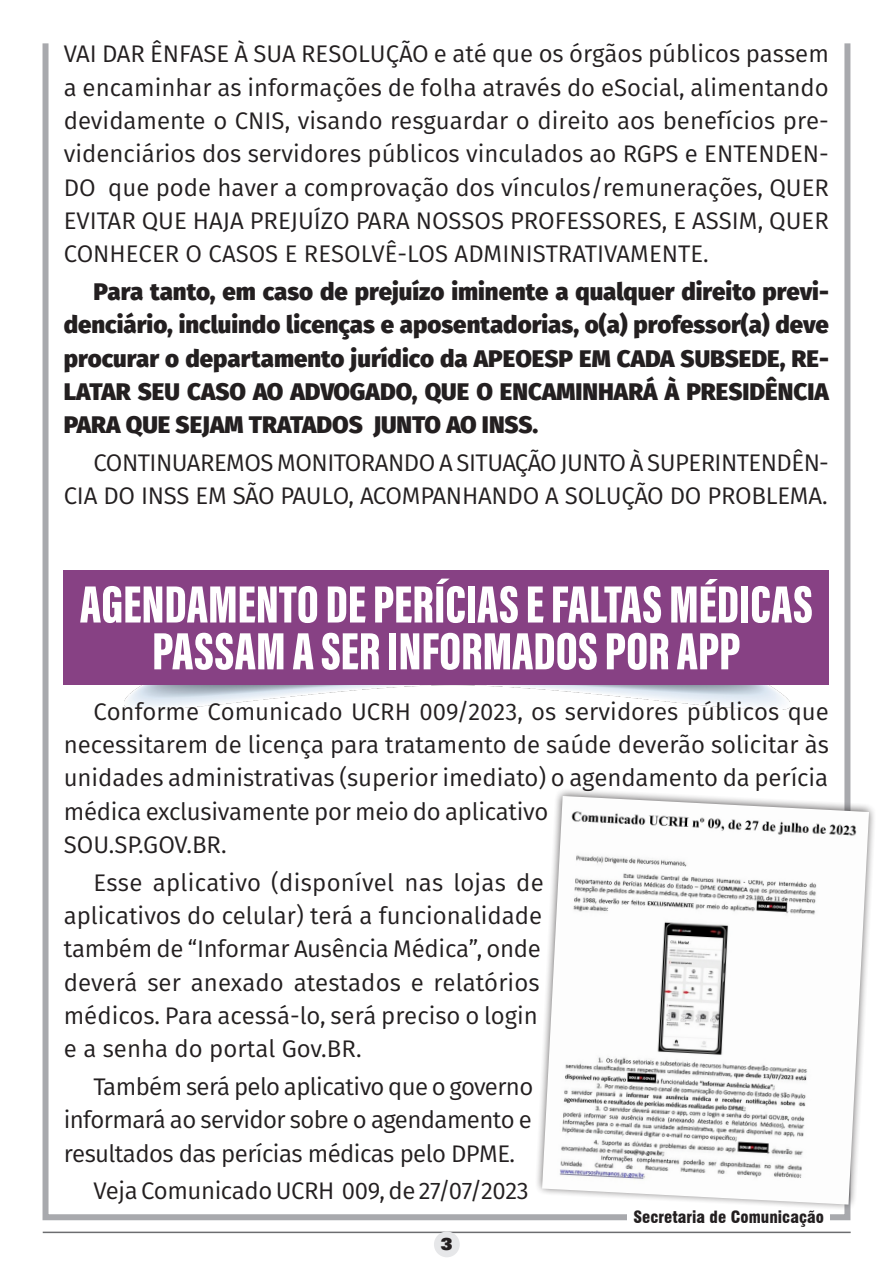
<style>
.page{position:relative;width:893px;height:1263px;background:#fff}
.page>*{position:absolute;margin:0;border:0;box-sizing:border-box;transform-origin:0 0}
.Título1{font:900 54px/46.8px "Acumin Pro Extra Cond";color:#fff;text-align:center}
.Corpo_do_texto{font:24px/33.3px "Fira Sans";letter-spacing:-.005em;color:#231f20;text-align:justify}
.Corpo_do_texto-2{font:800 24px/33.3px "Fira Sans";color:#231f20;text-align:justify}
.t1{font:700 18px "U001 DOT Ultr";color:#231f20}
.t2{font:900 condensed 16.5px "Swiss 721 BT";color:#231f20}
</style>
<div class="page">
<div style="left:43px;top:40px;width:807px;height:1180px;border:6px solid #a8a9ad"></div>
<hr style="left:43px;top:1231px;width:808px;height:2px;background:#6c6d70">
<div style="left:434px;top:1231px;width:26px;height:26px;background:#e6e7e9;border-radius:50%"></div>
<div style="left:628px;top:1209px;width:202px;height:18px;background:#fff"></div>
<img style="left:124px;top:685px;width:667px;height:24px">
<div style="left:64px;top:570px;width:765px;height:115px;background:#874184"></div>
<svg style="left:537px;top:787px;width:337px;height:426px"></svg>
<img style="left:542px;top:796px;width:327px;height:408px">
<p class="Corpo_do_texto" style="left:64px;top:37px;width:767px">VAI DAR ÊNFASE À SUA RESOLUÇÃO e até que os órgãos públicos passem a encaminhar as informações de folha através do eSocial, alimentando devidamente o CNIS, visando resguardar o direito aos benefícios pre&shy;videnciários dos servidores públicos vinculados ao RGPS e ENTENDEN-DO que pode haver a comprovação dos vínculos/remunerações, QUER EVITAR QUE HAJA PREJUÍZO PARA NOSSOS PROFESSORES, E ASSIM, QUER CONHECER O CASOS E RESOLVÊ-LOS ADMINISTRATIVAMENTE.</p>
<p class="Corpo_do_texto-2" style="left:64px;top:273px;width:767px;text-indent:30px">Para tanto, em caso de prejuízo iminente a qualquer direito previ&shy;denciário, incluindo licenças e aposentadorias, o(a) professor(a) deve procurar o departamento jurídico da APEOESP EM CADA SUBSEDE, RE-LATAR SEU CASO AO ADVOGADO, QUE O ENCAMINHARÁ À PRESIDÊNCIA PARA QUE SEJAM TRATADOS JUNTO AO INSS.</p>
<p class="Corpo_do_texto" style="left:64px;top:445px;width:767px;text-align:right">CONTINUAREMOS MONITORANDO A SITUAÇÃO JUNTO À SUPERINTENDÊN-<br>CIA DO INSS EM SÃO PAULO, ACOMPANHANDO A SOLUÇÃO DO PROBLEMA.</p>
<p class="Título1" style="left:80px;top:580px;width:735px">AGENDAMENTO DE PERÍCIAS E FALTAS MÉDICAS<br>PASSAM A SER INFORMADOS POR APP</p>
<p class="Corpo_do_texto" style="left:64px;top:694px;width:767px;text-align:left;text-indent:30px">Conforme Comunicado UCRH 009/2023, os servidores públicos que necessitarem de licença para tratamento de saúde deverão solicitar às unidades administrativas (superior imediato) o agendamento da perícia médica exclusivamente por meio do aplicativo<br>SOU.SP.GOV.BR.</p>
<p class="Corpo_do_texto" style="left:64px;top:865px;width:482px;text-align:left;text-indent:30px">Esse aplicativo (disponível nas lojas de aplicativos do celular) terá a funcionalidade também de “Informar Ausência Médica”, onde deverá ser anexado atestados e relatórios médicos. Para acessá-lo, será preciso o login e a senha do portal Gov.BR.</p>
<p class="Corpo_do_texto" style="left:64px;top:1069px;width:471px;text-indent:30px">Também será pelo aplicativo que o governo informará ao servidor sobre o agendamento e resultados das perícias médicas pelo DPME.</p>
<p class="Corpo_do_texto" style="left:94px;top:1173px;width:437px">Veja Comunicado UCRH 009, de 27/07/2023</p>
<p class="t1" style="left:441px;top:1233px;width:13px">3</p>
<p class="t2" style="left:633px;top:1207px;width:192px">Secretaria de Comunicação</p>
</div>
